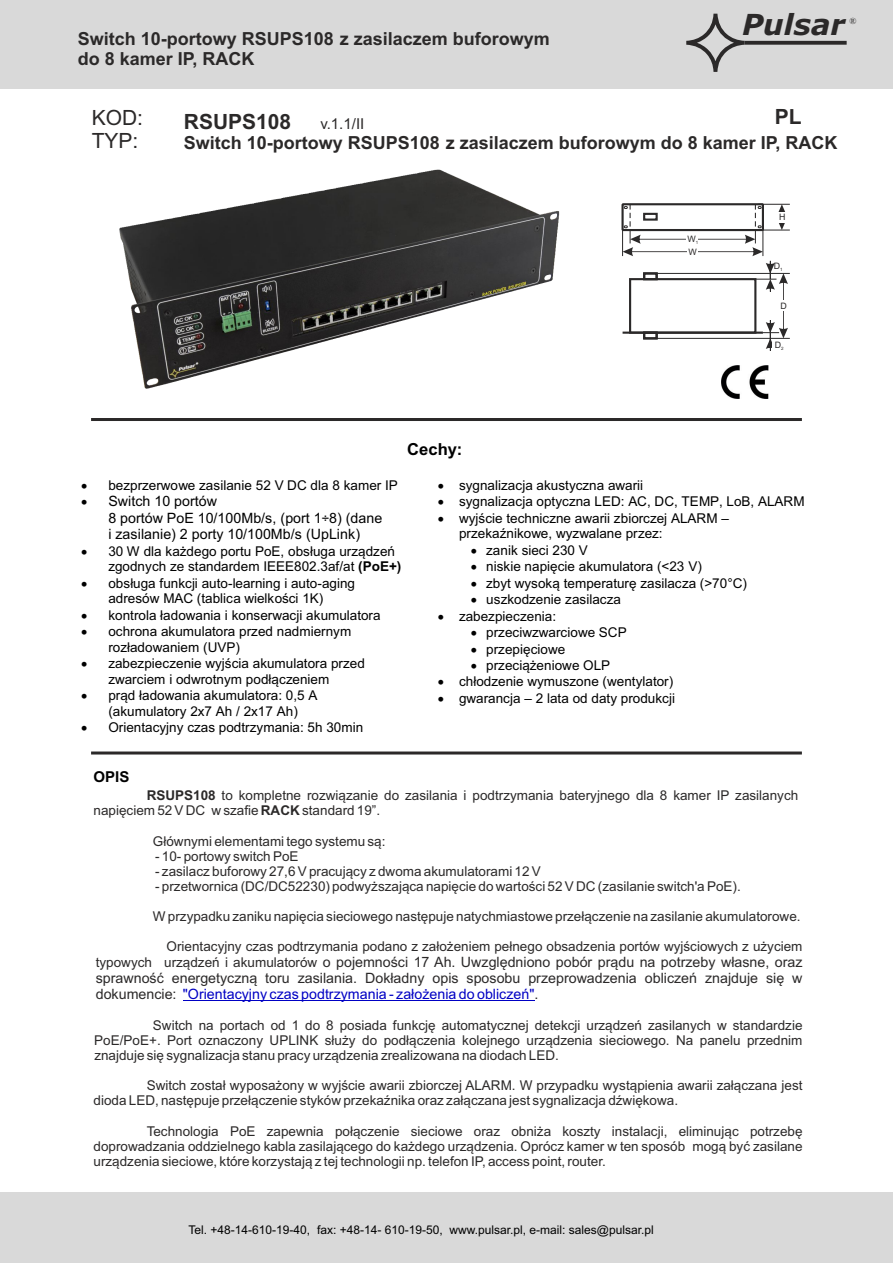
<style>
.page{position:relative;width:893px;height:1263px;background:#fff}
.page>*{position:absolute;margin:0;border:0;box-sizing:border-box;transform-origin:0 0}
.t1{font:italic 700 28.95px "Verdana";color:#2b2929}
.t2{font:700 21px "Arial";color:#2b2929}
.t3{font:21px/23.4px "Arial";color:#2b2929}
.t4{font:700 18px/20.1px "Arial";color:#2b2929}
.t5{font:700 16.65px "Arial";color:#000}
.t6{font:15px "Arial";color:#2b2929}
.t7{font:700 15px "Arial";color:#000}
.t8{font:14.25px/15.9px "Arial";color:#2b2929;text-align:justify}
.t9{font:14.25px/16.4px "Arial";color:#000}
.t10{font:13.5px/15.1px "Arial";color:#2b2929}
.t11{font:13.5px/15.5px "Arial";color:#000}
.t12{font:12px "Arial";color:#000}
.t13{font:9.3px "Times New Roman";color:#2b2929}
.t14{font:8.85px "Arial";color:#2b2929}
.s1{font-size:13.5px}
.s2{font-weight:700}
.s3{color:#0000c4}
</style>
<div class="page">
<hr style="left:183px;top:1000px;width:351px;height:1px;background:#0000c4">
<hr style="left:91px;top:418px;width:711px;height:3px;background:#2b2929">
<hr style="left:91px;top:751px;width:711px;height:3px;background:#2b2929">
<div style="left:0;top:0;width:893px;height:89px;background:#d9d9d9"></div>
<svg style="left:686px;top:14px;width:59px;height:58px"></svg>
<svg style="left:745px;top:41px;width:102px;height:4px"></svg>
<img style="left:722px;top:366px;width:46px;height:33px">
<div style="left:0;top:1192px;width:893px;height:71px;background:#d9d9d9"></div>
<hr style="left:756px;top:230px;width:34px;height:1px;background:#2b2929">
<hr style="left:758px;top:204px;width:32px;height:1px;background:#2b2929">
<div style="left:621px;top:203px;width:143px;height:28px;border:2px solid #2b2929"></div>
<hr style="left:657px;top:338px;width:133px;height:1px;background:#2b2929">
<hr style="left:657px;top:273px;width:133px;height:1px;background:#2b2929">
<svg style="left:622px;top:204px;width:166px;height:147px"></svg>
<img style="left:119px;top:169px;width:441px;height:220px">
<h3 class="t4" style="left:78px;top:31px;width:473px">Switch 10-portowy RSUPS108 z zasilaczem buforowym do 8 kamer IP, RACK</h3>
<h1 class="t1" style="left:742px;top:13px;width:104px">Pulsar</h1>
<p class="t13" style="left:849px;top:18px;width:9px">®</p>
<h2 class="t3" style="left:92px;top:108px;width:53px">KOD:<br>TYP:</h2>
<h2 class="t2" style="left:775px;top:108px;width:28px">PL</h2>
<h2 class="t2" style="left:184px;top:113px;width:109px">RSUPS108</h2>
<p class="t6" style="left:320px;top:118px;width:45px">v.1.1/II</p>
<h3 class="t4" style="left:184px;top:135px;width:655px">Switch 10-portowy RSUPS108 z zasilaczem buforowym do 8 kamer IP, RACK</h3>
<p class="t5" style="left:407px;top:443px;width:56px">Cechy:</p>
<p class="t14" style="left:687px;top:236px;width:12px">W<sub>1</sub></p>
<p class="t14" style="left:689px;top:248px;width:10px">W</p>
<p class="t14" style="left:779px;top:214px;width:8px">H</p>
<p class="t14" style="left:774px;top:263px;width:10px">D<sub>1</sub></p>
<p class="t14" style="left:780px;top:302px;width:8px">D</p>
<p class="t14" style="left:775px;top:342px;width:10px">D<sub>2</sub></p>
<p class="t11" style="left:81px;top:479px;width:318px">• bezprzerwowe zasilanie 52 V DC dla 8 kamer IP</p>
<p class="t9" style="left:108px;top:494px;width:275px;text-indent:-27px">• Switch 10 portów<br>8 portów PoE 10/100Mb/s, (port 1<span class="s1">÷</span>8) (dane i zasilanie) 2 porty 10/100Mb/s (UpLink)</p>
<p class="t11" style="left:108px;top:545px;width:295px;text-indent:-27px">• 30 W dla każdego portu PoE, obsługa urządzeń zgodnych ze standardem IEEE802.3af/at <span class="s2">(PoE+)</span></p>
<p class="t11" style="left:81px;top:577px;width:275px;text-align:center">• obsługa funkcji auto-learning i auto-aging adresów MAC (tablica wielkości 1K)</p>
<p class="t11" style="left:81px;top:608px;width:301px">• kontrola ładowania i konserwacji akumulatora</p>
<p class="t11" style="left:108px;top:625px;width:244px;text-indent:-27px">• ochrona akumulatora przed nadmiernym rozładowaniem (UVP)</p>
<p class="t11" style="left:108px;top:657px;width:258px;text-indent:-27px">• zabezpieczenie wyjścia akumulatora przed zwarciem i odwrotnym podłączeniem</p>
<p class="t11" style="left:81px;top:689px;width:238px;text-align:center">• prąd ładowania akumulatora: 0,5 A (akumulatory 2x7 Ah / 2x17 Ah)</p>
<p class="t11" style="left:81px;top:721px;width:284px">• Orientacyjny czas podtrzymania: 5h 30min</p>
<p class="t11" style="left:438px;top:479px;width:207px">• sygnalizacja akustyczna awarii</p>
<p class="t11" style="left:438px;top:495px;width:368px">• sygnalizacja optyczna LED: AC, DC, TEMP, LoB, ALARM</p>
<p class="t11" style="left:459px;top:511px;width:271px;text-indent:-21px">• wyjście techniczne awarii zbiorczej ALARM – przekaźnikowe, wyzwalane przez:</p>
<p class="t11" style="left:471px;top:544px;width:119px">• zanik sieci 230 V</p>
<p class="t11" style="left:471px;top:560px;width:233px">• niskie napięcie akumulatora (&lt;23 V)</p>
<p class="t11" style="left:471px;top:577px;width:278px">• zbyt wysoką temperaturę zasilacza (&gt;70°C)</p>
<p class="t11" style="left:471px;top:593px;width:152px">• uszkodzenie zasilacza</p>
<p class="t11" style="left:438px;top:609px;width:120px">• zabezpieczenia:</p>
<p class="t11" style="left:471px;top:626px;width:157px">• przeciwzwarciowe SCP</p>
<p class="t11" style="left:471px;top:642px;width:96px">• przepięciowe</p>
<p class="t11" style="left:471px;top:659px;width:141px">• przeciążeniowe OLP</p>
<p class="t11" style="left:438px;top:675px;width:237px">• chłodzenie wymuszone (wentylator)</p>
<p class="t11" style="left:438px;top:692px;width:239px">• gwarancja – 2 lata od daty produkcji</p>
<p class="t7" style="left:94px;top:771px;width:37px">OPIS</p>
<p class="t10" style="left:94px;top:789px;width:706px;text-indent:53px"><span class="s2">RSUPS108</span> to kompletne rozwiązanie do zasilania i podtrzymania bateryjnego dla 8 kamer IP zasilanych napięciem 52 V DC w szafie <span class="s2">RACK</span> standard 19”.</p>
<p class="t10" style="left:153px;top:834px;width:234px">Głównymi elementami tego systemu są:</p>
<p class="t10" style="left:155px;top:850px;width:145px">- 10- portowy switch PoE</p>
<p class="t10" style="left:155px;top:865px;width:387px">- zasilacz buforowy 27,6 V pracujący z dwoma akumulatorami 12 V</p>
<p class="t10" style="left:155px;top:880px;width:587px">- przetwornica (DC/DC52230) podwyższająca napięcie do wartości 52 V DC (zasilanie switch'a PoE).</p>
<p class="t10" style="left:153px;top:910px;width:649px">W przypadku zaniku napięcia sieciowego następuje natychmiastowe przełączenie na zasilanie akumulatorowe.</p>
<p class="t10" style="left:167px;top:940px;width:637px">Orientacyjny czas podtrzymania podano z założeniem pełnego obsadzenia portów wyjściowych z użyciem</p>
<p class="t8" style="left:96px;top:955px;width:708px"><span class="s1">typowych urządzeń i akumulatorów</span> o pojemności 17 Ah. Uwzględniono pobór prądu na potrzeby własne, oraz sprawność energetyczną toru zasilania. Dokładny opis sposobu przeprowadzenia obliczeń znajduje się w dokumencie: <span class="s3">"Orientacyjny czas podtrzymania - założenia do obliczeń"</span>.</p>
<p class="t10" style="left:94px;top:1019px;width:710px;text-align:justify;text-indent:59px">Switch na portach od 1 do 8 posiada funkcję automatycznej detekcji urządzeń zasilanych w standardzie PoE/PoE+. Port oznaczony UPLINK służy do podłączenia kolejnego urządzenia sieciowego. Na panelu przednim znajduje się sygnalizacja stanu pracy urządzenia zrealizowana na diodach LED.</p>
<p class="t10" style="left:94px;top:1079px;width:710px;text-indent:53px">Switch został wyposażony w wyjście awarii zbiorczej ALARM. W przypadku wystąpienia awarii załączana jest dioda LED, następuje przełączenie styków przekaźnika oraz załączana jest sygnalizacja dźwiękowa.</p>
<p class="t10" style="left:94px;top:1124px;width:710px;text-align:justify;text-indent:53px">Technologia PoE zapewnia połączenie sieciowe oraz obniża koszty instalacji, eliminując potrzebę doprowadzania oddzielnego kabla zasilającego do każdego urządzenia. Oprócz kamer w ten sposób mogą być zasilane urządzenia sieciowe, które korzystają z tej technologii np. telefon IP, access point, router.</p>
<p class="t12" style="left:189px;top:1225px;width:467px">Tel. +48-14-610-19-40, fax: +48-14- 610-19-50, www.pulsar.pl, e-mail: sales@pulsar.pl</p>
</div>
